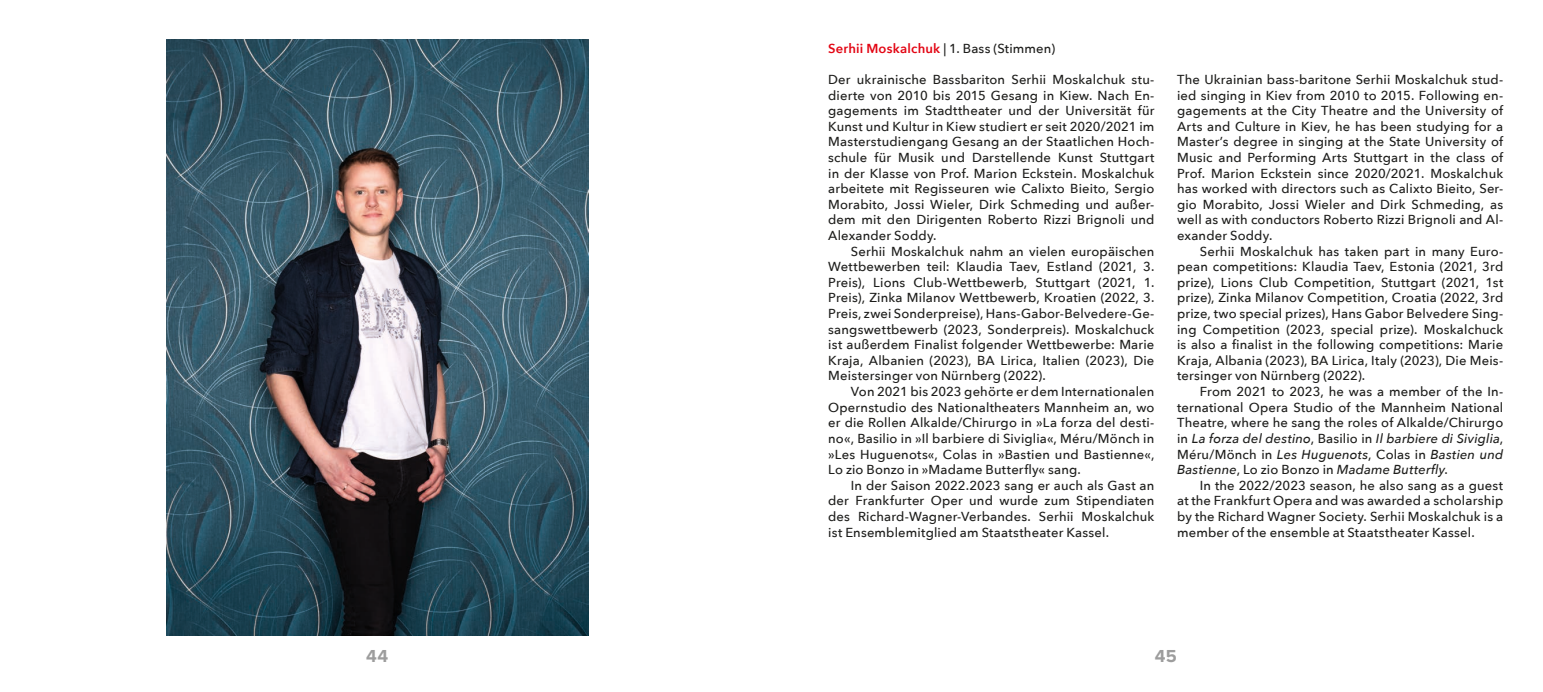
<style>
.page{position:relative;width:1543px;height:692px;background:#fff}
.page>*{position:absolute;margin:0;border:0;box-sizing:border-box;transform-origin:0 0}
.t1{font:700 18px "Proxima Nova A";color:#9d9d9d}
.t2{font:500 13px/15.6px "Avenir Next";letter-spacing:.015em;color:#1d1d1b;text-align:justify}
.t3{font:600 13px "Avenir Next";letter-spacing:.015em;color:#e30614}
.s1{font-weight:500;color:#1d1d1b}
.s2{font-style:italic}
</style>
<div class="page">
<img style="left:166px;top:40px;width:422px;height:595px">
<p class="t3" style="left:828px;top:37px;width:228px">Serhii Moskalchuk <span class="s1">| 1. Bass (Stimmen)</span></p>
<p class="t2" style="left:828px;top:71px;width:328px">Der ukrainische Bassbariton Serhii Moskalchuk stu&shy;dierte von 2010 bis 2015 Gesang in Kiew. Nach En&shy;gagements im Stadttheater und der Universität für Kunst und Kultur in Kiew studiert er seit 2020/2021 im Masterstudiengang Gesang an der Staatlichen Hoch&shy;schule für Musik und Darstellende Kunst Stuttgart in der Klasse von Prof. Marion Eckstein. Moskalchuk arbeitete mit Regisseuren wie Calixto Bieito, Sergio Morabito, Jossi Wieler, Dirk Schmeding und außer&shy;dem mit den Dirigenten Roberto Rizzi Brignoli und Alexander Soddy.</p>
<p class="t2" style="left:828px;top:243px;width:328px;text-indent:23px">Serhii Moskalchuk nahm an vielen europäischen Wettbewerben teil: Klaudia Taev, Estland (2021, 3.<br>Preis), Lions Club-Wettbewerb, Stuttgart (2021, 1.<br>Preis), Zinka Milanov Wettbewerb, Kroatien (2022, 3.<br>Preis, zwei Sonderpreise), Hans-Gabor-Belvedere-Ge&shy;sangswettbewerb (2023, Sonderpreis). Moskalchuck ist außerdem Finalist folgender Wettbewerbe: Marie Kraja, Albanien (2023), BA Lirica, Italien (2023), Die Meistersinger von Nürnberg (2022).</p>
<p class="t2" style="left:828px;top:383px;width:328px;text-indent:23px">Von 2021 bis 2023 gehörte er dem Internationalen Opernstudio des Nationaltheaters Mannheim an, wo er die Rollen Alkalde/Chirurgo in »La forza del desti&shy;no«, Basilio in »Il barbiere di Siviglia«, Méru/Mönch in »Les Huguenots«, Colas in »Bastien und Bastienne«, Lo zio Bonzo in »Madame Butterfly« sang.</p>
<p class="t2" style="left:828px;top:477px;width:328px;text-indent:23px">In der Saison 2022.2023 sang er auch als Gast an der Frankfurter Oper und wurde zum Stipendiaten des Richard-Wagner-Verbandes. Serhii Moskalchuk ist Ensemblemitglied am Staatstheater Kassel.</p>
<p class="t2" style="left:1176px;top:71px;width:328px">The Ukrainian bass-baritone Serhii Moskalchuk stud&shy;ied singing in Kiev from 2010 to 2015. Following en&shy;gagements at the City Theatre and the University of Arts and Culture in Kiev, he has been studying for a Master’s degree in singing at the State University of Music and Performing Arts Stuttgart in the class of Prof. Marion Eckstein since 2020/2021. Moskalchuk has worked with directors such as Calixto Bieito, Ser&shy;gio Morabito, Jossi Wieler and Dirk Schmeding, as well as with conductors Roberto Rizzi Brignoli and Al&shy;exander Soddy.</p>
<p class="t2" style="left:1176px;top:243px;width:328px;text-indent:23px">Serhii Moskalchuk has taken part in many Euro&shy;pean competitions: Klaudia Taev, Estonia (2021, 3rd prize), Lions Club Competition, Stuttgart (2021, 1st prize), Zinka Milanov Competition, Croatia (2022, 3rd prize, two special prizes), Hans Gabor Belvedere Sing&shy;ing Competition (2023, special prize). Moskalchuck is also a finalist in the following competitions: Marie Kraja, Albania (2023), BA Lirica, Italy (2023), Die Meis&shy;tersinger von Nürnberg (2022).</p>
<p class="t2" style="left:1176px;top:383px;width:327px;text-indent:23px">From 2021 to 2023, he was a member of the In&shy;ternational Opera Studio of the Mannheim National Theatre, where he sang the roles of Alkalde/Chirurgo in <span class="s2">La forza del destino</span>, Basilio in <span class="s2">Il barbiere di Siviglia</span>, Méru/Mönch in <span class="s2">Les Huguenots</span>, Colas in <span class="s2">Bastien und Bastienne</span>, Lo zio Bonzo in <span class="s2">Madame Butterfly</span>.</p>
<p class="t2" style="left:1176px;top:477px;width:327px;text-indent:23px">In the 2022/2023 season, he also sang as a guest at the Frankfurt Opera and was awarded a scholarship by the Richard Wagner Society. Serhii Moskalchuk is a member of the ensemble at Staatstheater Kassel.</p>
<h1 class="t1" style="left:366px;top:646px;width:23px">44</h1>
<h1 class="t1" style="left:1154px;top:646px;width:23px">45</h1>
</div>
